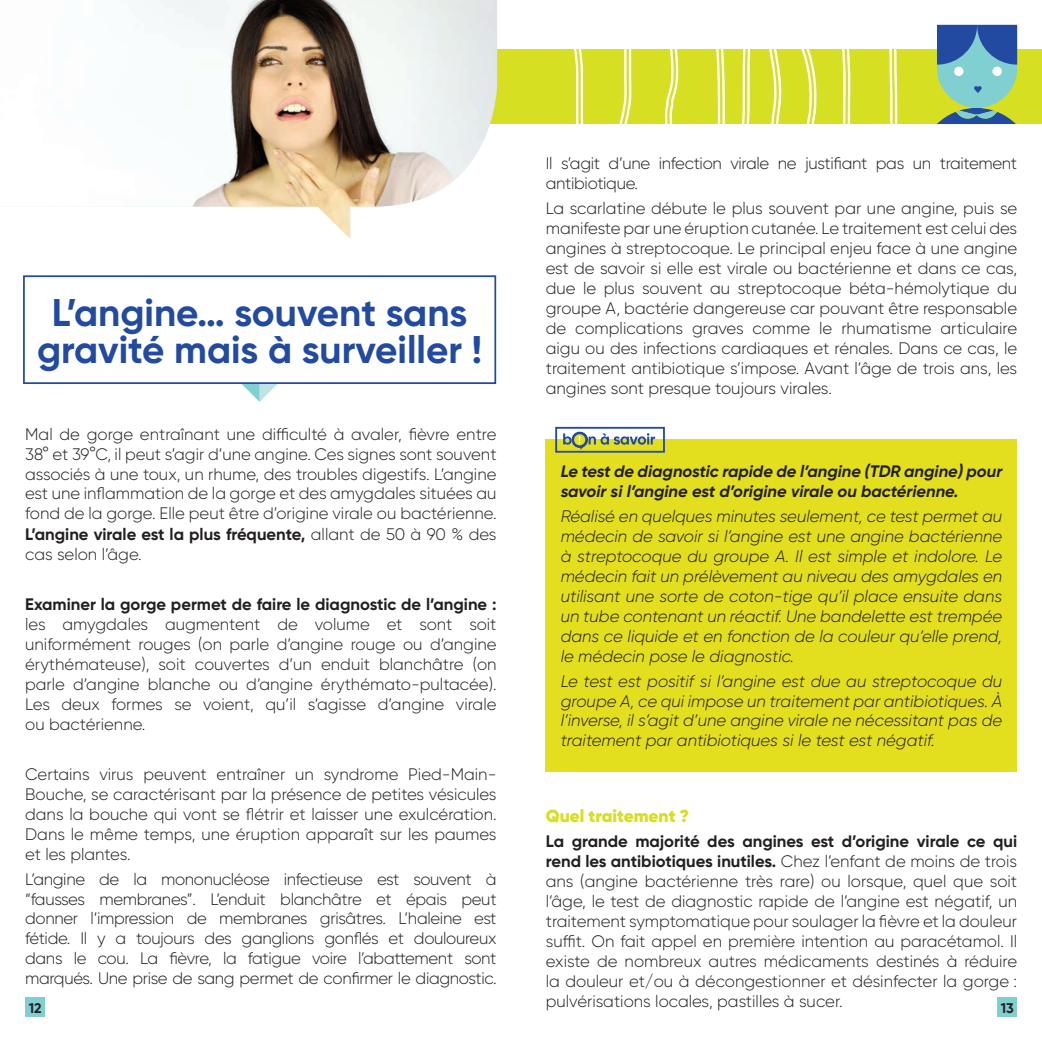
<style>
.page{position:relative;width:1042px;height:1042px;background:#fff}
.page>*{position:absolute;margin:0;border:0;box-sizing:border-box;transform-origin:0 0}
.t1{font:700 38.5px/36.8px "Gilroy";color:#214aa0;text-align:center}
.t2{font:900 17.5px "Gilroy";color:#d6df21}
.t3{font:300 16.62px/19.9px "Gilroy";color:#231f20;text-align:justify}
.t4{font:italic 300 16.62px/19.9px "Gilroy";color:#231f20;text-align:justify}
.t5{font:italic 700 16.62px/19.9px "Gilroy";color:#231f20}
.t6{font:300 16.62px/19.9px "Gilroy";letter-spacing:-.02em;color:#231f20}
.t7{font:700 14px "Gilroy";color:#231f20}
.s1{font-weight:700}
</style>
<div class="page">
<div style="left:25px;top:997px;width:20px;height:20px;background:#80cfd1"></div>
<div style="left:997px;top:997px;width:20px;height:20px;background:#80cfd1"></div>
<div style="left:23px;top:275px;width:473px;height:109px;border:2px solid #214aa0"></div>
<svg style="left:242px;top:384px;width:35px;height:18px"></svg>
<div style="left:546px;top:439px;width:471px;height:332px;background:#e3de1e"></div>
<div style="left:555px;top:427px;width:110px;height:26px;border:2px solid #214aa0"></div>
<svg style="left:563px;top:432px;width:92px;height:18px"></svg>
<div style="left:252px;top:50px;width:790px;height:74px;background:#d6df21"></div>
<svg style="left:574px;top:50px;width:10px;height:74px"></svg>
<svg style="left:619px;top:50px;width:13px;height:74px"></svg>
<svg style="left:664px;top:50px;width:15px;height:74px"></svg>
<svg style="left:716px;top:50px;width:9px;height:74px"></svg>
<svg style="left:769px;top:50px;width:12px;height:74px"></svg>
<svg style="left:741px;top:50px;width:10px;height:74px"></svg>
<svg style="left:801px;top:50px;width:16px;height:74px"></svg>
<svg style="left:842px;top:50px;width:9px;height:74px"></svg>
<svg style="left:889px;top:50px;width:9px;height:74px"></svg>
<img style="left:159px;top:0;width:338px;height:239px">
<div style="left:937px;top:28px;width:80px;height:80px;background:#80cfd1;border-radius:50%"></div>
<svg style="left:937px;top:25px;width:80px;height:40px"></svg>
<div style="left:954px;top:67px;width:9px;height:9px;background:#fff;border-radius:50%"></div>
<div style="left:992px;top:67px;width:10px;height:9px;background:#fff;border-radius:50%"></div>
<svg style="left:974px;top:86px;width:7px;height:7px"></svg>
<svg style="left:937px;top:108px;width:79px;height:16px"></svg>
<p class="t1" style="left:37px;top:294px;width:446px">L’angine… souvent sans gravité mais à surveiller !</p>
<p class="t6" style="left:546px;top:153px;width:473px">Il s’agit d’une infection virale ne justifiant pas un traitement antibiotique.</p>
<p class="t3" style="left:546px;top:198px;width:473px">La scarlatine débute le plus souvent par une angine, puis se manifeste par une éruption cutanée. Le traitement est celui des angines à streptocoque. Le principal enjeu face à une angine est de savoir si elle est virale ou bactérienne et dans ce cas, due le plus souvent au streptocoque béta-hémolytique du groupe A, bactérie dangereuse car pouvant être responsable de complications graves comme le rhumatisme articulaire aigu ou des infections cardiaques et rénales. Dans ce cas, le traitement antibiotique s’impose. Avant l’âge de trois ans, les angines sont presque toujours virales.</p>
<p class="t3" style="left:25px;top:423px;width:473px">Mal de gorge entraînant une difficulté à avaler, fièvre entre 38° et 39°C, il peut s’agir d’une angine. Ces signes sont souvent associés à une toux, un rhume, des troubles digestifs. L’angine est une inflammation de la gorge et des amygdales situées au fond de la gorge. Elle peut être d’origine virale ou bactérienne.<br><span class="s1">L’angine virale est la plus fréquente,</span> allant de 50 à 90 % des cas selon l’âge.</p>
<p class="t3" style="left:25px;top:594px;width:473px"><span class="s1">Examiner la gorge permet de faire le diagnostic de l’angine : </span>les amygdales augmentent de volume et sont soit uniformément rouges (on parle d’angine rouge ou d’angine érythémateuse), soit couvertes d’un enduit blanchâtre (on parle d’angine blanche ou d’angine érythémato-pultacée).<br>Les deux formes se voient, qu’il s’agisse d’angine virale ou bactérienne.</p>
<p class="t3" style="left:25px;top:764px;width:473px">Certains virus peuvent entraîner un syndrome Pied-Main-Bouche, se caractérisant par la présence de petites vésicules dans la bouche qui vont se flétrir et laisser une exulcération.<br>Dans le même temps, une éruption apparaît sur les paumes et les plantes.</p>
<p class="t3" style="left:25px;top:868px;width:473px">L’angine de la mononucléose infectieuse est souvent à “fausses membranes”. L’enduit blanchâtre et épais peut donner l’impression de membranes grisâtres. L’haleine est fétide. Il y a toujours des ganglions gonflés et douloureux dans le cou. La fièvre, la fatigue voire l’abattement sont marqués. Une prise de sang permet de confirmer le diagnostic.</p>
<p class="t7" style="left:29px;top:999px;width:14px">12</p>
<p class="t7" style="left:1001px;top:999px;width:14px">13</p>
<p class="t5" style="left:561px;top:461px;width:443px">Le test de diagnostic rapide de l’angine (TDR angine) pour savoir si l’angine est d’origine virale ou bactérienne.</p>
<p class="t4" style="left:561px;top:506px;width:443px">Réalisé en quelques minutes seulement, ce test permet au médecin de savoir si l’angine est une angine bactérienne à streptocoque du groupe A. Il est simple et indolore. Le médecin fait un prélèvement au niveau des amygdales en utilisant une sorte de coton-tige qu’il place ensuite dans un tube contenant un réactif. Une bandelette est trempée dans ce liquide et en fonction de la couleur qu’elle prend, le médecin pose le diagnostic.</p>
<p class="t4" style="left:561px;top:670px;width:443px">Le test est positif si l’angine est due au streptocoque du groupe A, ce qui impose un traitement par antibiotiques. À l’inverse, il s’agit d’une angine virale ne nécessitant pas de traitement par antibiotiques si le test est négatif.</p>
<p class="t2" style="left:546px;top:805px;width:145px">Quel traitement ?</p>
<p class="t3" style="left:546px;top:831px;width:473px"><span class="s1">La grande majorité des angines est d’origine virale ce qui rend les antibiotiques inutiles.</span> Chez l’enfant de moins de trois ans (angine bactérienne très rare) ou lorsque, quel que soit l’âge, le test de diagnostic rapide de l’angine est négatif, un traitement symptomatique pour soulager la fièvre et la douleur suffit. On fait appel en première intention au paracétamol. Il existe de nombreux autres médicaments destinés à réduire la douleur et/ou à décongestionner et désinfecter la gorge : pulvérisations locales, pastilles à sucer.</p>
</div>
